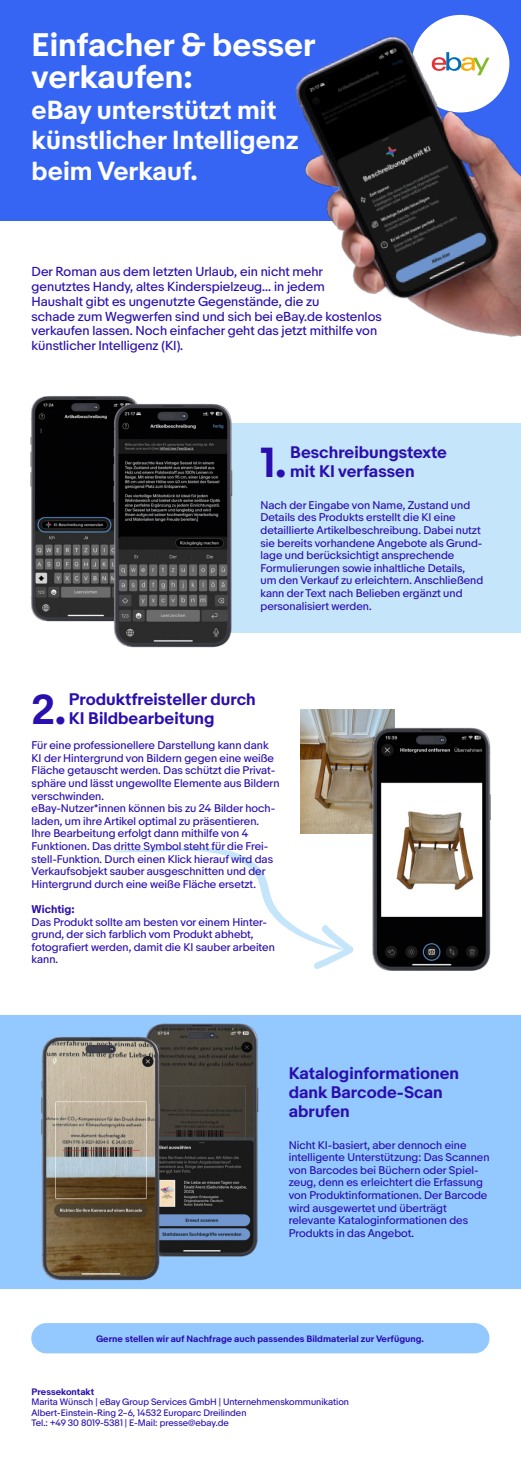
<style>
.page{position:relative;width:521px;height:1463px;background:#fff}
.page>*{position:absolute;margin:0;border:0;box-sizing:border-box;transform-origin:0 0}
.t1{font:700 39.38px "Market Sans";color:#2b0eaf}
.t2{font:700 30.62px/32.4px "Market Sans";color:#fff}
.t3{font:700 24.5px/30.6px "Market Sans";color:#fff}
.t4{font:700 15.75px/18.9px "Market Sans";color:#2b0eaf}
.t5{font:12.25px/14.7px "Market Sans";color:#2b0eaf}
.t6{font:10.5px/12.6px "Market Sans";color:#2b0eaf}
.t7{font:700 10.5px "Market Sans";color:#2b0eaf}
.t8{font:8.75px/10.5px "Market Sans";color:#2b0eaf}
.t9{font:700 8.75px "Market Sans";color:#2b0eaf}
</style>
<div class="page">
<div style="left:0;top:0;width:521px;height:221px;background:#3665f3"></div>
<div style="left:201px;top:424px;width:320px;height:209px;background:#c5e5fb"></div>
<div style="left:0;top:1015px;width:521px;height:273px;background:#93c9ff"></div>
<img style="left:295px;top:14px;width:226px;height:323px">
<img style="left:30px;top:396px;width:293px;height:252px">
<img style="left:300px;top:709px;width:191px;height:262px">
<img style="left:0;top:1023px;width:322px;height:266px">
<svg style="left:113px;top:847px;width:241px;height:122px"></svg>
<div style="left:31px;top:1323px;width:458px;height:30px;background:#93c9ff;border-radius:15px"></div>
<h2 class="t2" style="left:32px;top:31px;width:286px">Einfacher &amp; besser verkaufen:</h2>
<h3 class="t3" style="left:32px;top:96px;width:269px">eBay unterstützt mit künstlicher Intelligenz beim Verkauf.</h3>
<p class="t5" style="left:32px;top:265px;width:351px">Der Roman aus dem letzten Urlaub, ein nicht mehr genutztes Handy, altes Kinderspielzeug... in jedem<br>Haushalt gibt es ungenutzte Gegenstände, die zu<br>schade zum Wegwerfen sind und sich bei eBay.de kostenlos verkaufen lassen. Noch einfacher geht das jetzt mithilfe von künstlicher Intelligenz (KI).</p>
<h3 class="t4" style="left:290px;top:444px;width:158px">Beschreibungstexte mit KI verfassen</h3>
<p class="t6" style="left:260px;top:499px;width:224px">Nach der Eingabe von Name, Zustand und Details des Produkts erstellt die KI eine detaillierte Artikelbeschreibung. Dabei nutzt sie bereits vorhandene Angebote als Grund&shy;lage und berücksichtigt ansprechende Formulierungen sowie inhaltliche Details, um den Verkauf zu erleichtern. Anschließend kann der Text nach Belieben ergänzt und personalisiert werden.</p>
<h1 class="t1" style="left:260px;top:446px;width:27px">1.</h1>
<h3 class="t4" style="left:69px;top:691px;width:188px">Produktfreisteller durch<br>KI Bildbearbeitung</h3>
<p class="t6" style="left:32px;top:739px;width:249px">Für eine professionellere Darstellung kann dank KI der Hintergrund von Bildern gegen eine weiße Fläche getauscht werden. Das schützt die Privat&shy;sphäre und lässt ungewollte Elemente aus Bildern verschwinden.<br>eBay-Nutzer*innen können bis zu 24 Bilder hoch&shy;laden, um ihre Artikel optimal zu präsentieren.<br>Ihre Bearbeitung erfolgt dann mithilfe von 4<br>Funktionen. Das dritte Symbol steht für die Frei&shy;stell-Funktion. Durch einen Klick hierauf wird das Verkaufsobjekt sauber ausgeschnitten und der Hintergrund durch eine weiße Fläche ersetzt.</p>
<p class="t7" style="left:32px;top:905px;width:44px">Wichtig:</p>
<p class="t6" style="left:32px;top:916px;width:245px">Das Produkt sollte am besten vor einem Hinter&shy;grund, der sich farblich vom Produkt abhebt, fotografiert werden, damit die KI sauber arbeiten kann.</p>
<h1 class="t1" style="left:32px;top:693px;width:36px">2.</h1>
<h3 class="t4" style="left:289px;top:1065px;width:172px">Kataloginformationen dank Barcode-Scan abrufen</h3>
<p class="t6" style="left:289px;top:1139px;width:202px">Nicht KI-basiert, aber dennoch eine intelligente Unterstützung: Das Scannen von Barcodes bei Büchern oder Spiel&shy;zeug, denn es erleichtert die Erfassung von Produktinformationen. Der Barcode wird ausgewertet und überträgt relevante Kataloginformationen des Produkts in das Angebot.</p>
<p class="t9" style="left:96px;top:1334px;width:329px">Gerne stellen wir auf Nachfrage auch passendes Bildmaterial zur Verfügung.</p>
<p class="t9" style="left:32px;top:1387px;width:64px">Pressekontakt</p>
<p class="t8" style="left:32px;top:1397px;width:319px">Marita Wünsch | eBay Group Services GmbH | Unternehmenskommunikation<br>Albert-Einstein-Ring 2–6, 14532 Europarc Dreilinden<br>Tel.: +49 30 8019-5381 | E-Mail: presse@ebay.de</p>
</div>
